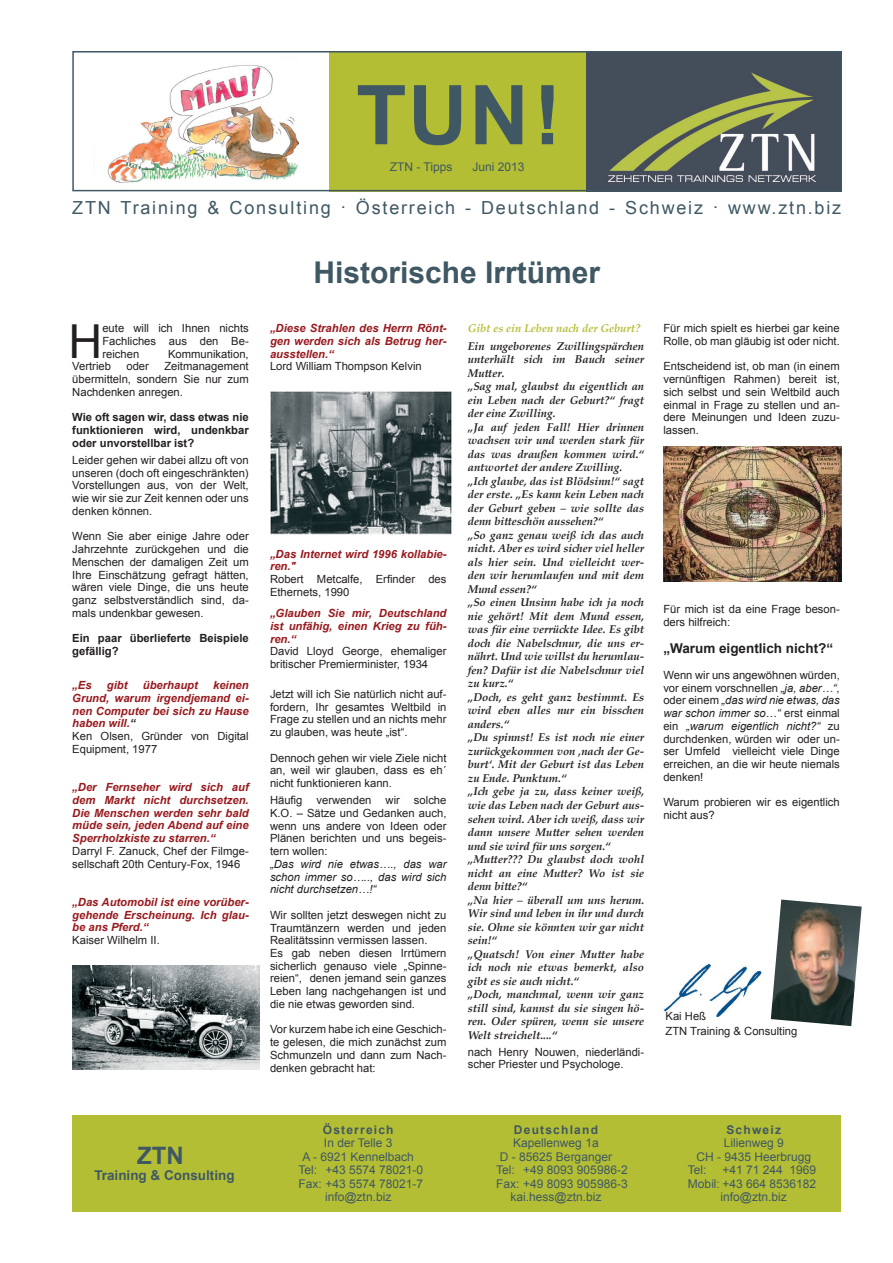
<style>
.page{position:relative;width:893px;height:1263px;background:#fff}
.page>*{position:absolute;margin:0;border:0;box-sizing:border-box;transform-origin:0 0}
.t1{font:700 82.5px "Arial";color:#3f5864}
.t2{font:46.8px "Arial";color:#231f20}
.t3{font:700 30px "Arial";color:#3f5864}
.t4{font:700 24px "Arial";color:#3f5864}
.t5{font:18px "Arial";letter-spacing:.1em;color:#3f5864}
.t6{font:700 13.5px "Arial";color:#231f20}
.t7{font:700 13.5px "Arial";color:#3f5864}
.t8{font:12px/13.5px "Arial";color:#3f5864;text-align:center}
.t9{font:700 12px "Arial";letter-spacing:.1em;color:#3f5864}
.t10{font:11.25px/12.8px "Arial";color:#231f20;text-align:justify}
.t11{font:italic 700 11.25px/13.5px "Palatino Linotype";color:#231f20}
.t12{font:italic 700 11.25px/12.8px "Arial";color:#981a1e;text-align:justify}
.t13{font:700 11.25px/12.8px "Arial";color:#231f20;text-align:justify}
.t14{font:italic 11.25px/12.8px "Arial";color:#231f20;text-align:justify}
.t15{font:italic 700 11.25px "Palatino Linotype";color:#b4be34}
.s1{color:#231f20}
.s2{font-weight:400;font-style:normal;color:#231f20}
.s3{font-style:italic}
</style>
<div class="page">
<div style="left:329px;top:51px;width:256px;height:140px;background:#b4be34"></div>
<img style="left:586px;top:54px;width:253px;height:134px">
<div style="left:72px;top:51px;width:770px;height:140px;border:2px solid #3f5864"></div>
<div style="left:72px;top:1115px;width:769px;height:97px;background:#b4be34"></div>
<img style="left:107px;top:65px;width:191px;height:118px">
<img style="left:663px;top:963px;width:99px;height:54px">
<img style="left:771px;top:899px;width:91px;height:127px">
<img style="left:72px;top:965px;width:187px;height:105px">
<img style="left:270px;top:392px;width:182px;height:142px">
<img style="left:663px;top:447px;width:179px;height:135px">
<h1 class="t1" style="left:356px;top:61px;width:207px">TUN!</h1>
<p class="t8" style="left:390px;top:160px;width:64px">ZTN - Tipps</p>
<p class="t8" style="left:472px;top:160px;width:54px">Juni 2013</p>
<h3 class="t5" style="left:72px;top:196px;width:770px">ZTN Training &amp; Consulting . Österreich - Deutschland - Schweiz . www.ztn.biz</h3>
<h2 class="t2" style="left:69px;top:311px;width:35px">H</h2>
<p class="t10" style="left:102px;top:322px;width:148px">eute will ich Ihnen nichts Fachliches aus den Be&shy;reichen</p>
<p class="t10" style="left:168px;top:347px;width:82px">Kommunikation,</p>
<p class="t10" style="left:72px;top:360px;width:178px;text-indent:92px">Zeitmanagement übermitteln, sondern Sie nur zum Nachdenken anregen.</p>
<p class="t13" style="left:72px;top:411px;width:178px">Wie oft sagen wir, dass etwas nie funktionieren wird, undenkbar oder unvorstellbar ist?</p>
<p class="t10" style="left:72px;top:454px;width:178px">Leider gehen wir dabei allzu oft von unseren (doch oft eingeschränkten)<br>Vorstellungen aus, von der Welt, wie wir sie zur Zeit kennen oder uns denken können.</p>
<p class="t10" style="left:72px;top:530px;width:178px">Wenn Sie aber einige Jahre oder Jahrzehnte zurückgehen und die Menschen der damaligen Zeit um Ihre Einschätzung gefragt hätten, wären viele Dinge, die uns heute ganz selbstverständlich sind, da&shy;mals undenkbar gewesen.</p>
<p class="t13" style="left:72px;top:632px;width:178px">Ein paar überlieferte Beispiele gefällig?</p>
<p class="t12" style="left:72px;top:679px;width:21px">„Es</p>
<p class="t12" style="left:107px;top:679px;width:22px">gibt</p>
<p class="t12" style="left:143px;top:679px;width:57px">überhaupt</p>
<p class="t10" style="left:72px;top:360px;width:40px">Vertrieb</p>
<p class="t10" style="left:126px;top:360px;width:24px">oder</p>
<p class="t12" style="left:72px;top:679px;width:178px;text-align:left;text-indent:141px">keinen<br>Grund, warum irgendjemand ei&shy;nen Computer bei sich zu Hause haben will.<span class="s1">“<br></span><span class="s2">Ken Olsen, Gründer von Digital<br>Equipment, 1977</span></p>
<p class="t12" style="left:72px;top:781px;width:178px">„Der Fernseher wird sich auf dem Markt nicht durchsetzen.<br>Die Menschen werden sehr bald müde sein, jeden Abend auf eine Sperrholzkiste zu starren.“</p>
<p class="t10" style="left:72px;top:845px;width:178px">Darryl F. Zanuck, Chef der Filmge&shy;sellschaft 20th Century-Fox, 1946</p>
<p class="t12" style="left:72px;top:896px;width:178px">„Das Automobil ist eine vorüber&shy;gehende Erscheinung. Ich glau&shy;be ans Pferd.“</p>
<p class="t10" style="left:72px;top:934px;width:89px">Kaiser Wilhelm II.</p>
<h3 class="t3" style="left:313px;top:253px;width:288px">Historische Irrtümer</h3>
<p class="t12" style="left:270px;top:322px;width:178px">„Diese Strahlen des Herrn Rönt&shy;gen werden sich als Betrug her&shy;ausstellen.“</p>
<p class="t10" style="left:270px;top:360px;width:153px">Lord William Thompson Kelvin</p>
<p class="t12" style="left:270px;top:548px;width:178px">„Das Internet wird 1996 kollabie&shy;ren."</p>
<p class="t10" style="left:270px;top:573px;width:178px">Robert Metcalfe, Erfinder des<br>Ethernets, 1990</p>
<p class="t12" style="left:270px;top:607px;width:178px">„Glauben Sie mir, Deutschland ist unfähig, einen Krieg zu füh&shy;ren.“</p>
<p class="t10" style="left:270px;top:645px;width:178px">David Lloyd George, ehemaliger britischer Premierminister, 1934</p>
<p class="t10" style="left:270px;top:687px;width:178px">Jetzt will ich Sie natürlich nicht auf&shy;fordern, Ihr gesamtes Weltbild in Frage zu stellen und an nichts mehr zu glauben, was heute „ist“.</p>
<p class="t10" style="left:270px;top:751px;width:178px">Dennoch gehen wir viele Ziele nicht an, weil wir glauben, dass es eh´ nicht funktionieren kann.</p>
<p class="t10" style="left:270px;top:794px;width:178px">Häufig verwenden wir solche K.O. – Sätze und Gedanken auch, wenn uns andere von Ideen oder Plänen berichten und uns begeis&shy;tern wollen:</p>
<p class="t14" style="left:270px;top:857px;width:178px">„Das wird nie etwas…., das war schon immer so….., das wird sich nicht durchsetzen…!“</p>
<p class="t10" style="left:270px;top:908px;width:178px;text-align:left">Wir sollten jetzt deswegen nicht zu<br>Traumtänzern werden und jeden<br>Realitätssinn vermissen lassen.<br>Es gab neben diesen Irrtümern sicherlich genauso viele „Spinne&shy;reien“, denen jemand sein ganzes<br>Leben lang nachgehangen ist und die nie etwas geworden sind.</p>
<p class="t10" style="left:270px;top:1023px;width:178px">Vor kurzem habe ich eine Geschich&shy;te gelesen, die mich zunächst zum Schmunzeln und dann zum Nach&shy;denken gebracht hat:</p>
<p class="t15" style="left:468px;top:320px;width:174px">Gibt es ein Leben nach der Geburt?</p>
<p class="t11" style="left:468px;top:339px;width:178px">Ein ungeborenes Zwillingspärchen unterhält sich im Bauch seiner<br>Mutter.<br>„Sag mal, glaubst du eigentlich an ein Leben nach der Geburt?“ fragt der eine Zwilling.<br>„Ja auf jeden Fall! Hier drinnen wachsen wir und werden stark für das was draußen kommen wird.“ antwortet der andere Zwilling. „Ich glaube, das ist Blödsinn!“ sagt der erste. „Es kann kein Leben nach der Geburt geben – wie sollte das denn bitteschön aussehen?“<br>„So ganz genau weiß ich das auch nicht. Aber es wird sicher viel heller als hier sein. Und vielleicht wer&shy;den wir herumlaufen und mit dem<br>Mund essen?“<br>„So einen Unsinn habe ich ja noch nie gehört! Mit dem Mund essen, was für eine verrückte Idee. Es gibt doch die Nabelschnur, die uns er&shy;nährt. Und wie willst du herumlau&shy;fen? Dafür ist die Nabelschnur viel zu kurz.“<br>„Doch, es geht ganz bestimmt. Es wird eben alles nur ein bisschen anders.“<br>„Du spinnst! Es ist noch nie einer zurückgekommen von ‚nach der Ge&shy;burt‘. Mit der Geburt ist das Leben zu Ende. Punktum.“<br>„Ich gebe ja zu, dass keiner weiß, wie das Leben nach der Geburt aus&shy;sehen wird. Aber ich weiß, dass wir dann unsere Mutter sehen werden und sie wird für uns sorgen.“ „Mutter??? Du glaubst doch wohl nicht an eine Mutter? Wo ist sie denn bitte?“<br>„Na hier – überall um uns herum.<br>Wir sind und leben in ihr und durch sie. Ohne sie könnten wir gar nicht sein!“<br>„Quatsch! Von einer Mutter habe ich noch nie etwas bemerkt, also gibt es sie auch nicht.“<br>„Doch, manchmal, wenn wir ganz still sind, kannst du sie singen hö&shy;ren. Oder spüren, wenn sie unsere<br>Welt streichelt....“</p>
<p class="t10" style="left:468px;top:1045px;width:178px">nach Henry Nouwen, niederländi&shy;scher Priester und Psychologe.</p>
<p class="t10" style="left:663px;top:322px;width:178px">Für mich spielt es hierbei gar keine<br>Rolle, ob man gläubig ist oder nicht.</p>
<p class="t10" style="left:663px;top:360px;width:178px">Entscheidend ist, ob man (in einem vernünftigen Rahmen) bereit ist, sich selbst und sein Weltbild auch einmal in Frage zu stellen und an&shy;dere Meinungen und Ideen zuzu&shy;lassen.</p>
<p class="t10" style="left:663px;top:602px;width:178px">Für mich ist da eine Frage beson&shy;ders hilfreich:</p>
<p class="t6" style="left:663px;top:640px;width:171px">„Warum eigentlich nicht?“</p>
<p class="t10" style="left:663px;top:668px;width:178px">Wenn wir uns angewöhnen würden, vor einem vorschnellen <span class="s3">„ja, aber…“, </span>oder einem <span class="s3">„das wird nie etwas, das war schon immer so…“</span> erst einmal ein <span class="s3">„warum eigentlich nicht?“</span> zu durchdenken, würden wir oder un&shy;ser Umfeld vielleicht viele Dinge erreichen, an die wir heute niemals denken!</p>
<p class="t10" style="left:663px;top:796px;width:178px">Warum probieren wir es eigentlich nicht aus?</p>
<p class="t10" style="left:665px;top:1009px;width:133px;line-height:14.2px">Kai Heß<br>ZTN Training &amp; Consulting</p>
<h3 class="t4" style="left:137px;top:1139px;width:48px">ZTN</h3>
<p class="t7" style="left:94px;top:1166px;width:142px">Training &amp; Consulting</p>
<p class="t9" style="left:323px;top:1121px;width:72px">Österreich</p>
<p class="t8" style="left:298px;top:1136px;width:126px">In der Telle 3<br>A - 6921 Kennelbach<br>Tel: +43 5574 78021-0<br>Fax: +43 5574 78021-7 info@ztn.biz</p>
<p class="t9" style="left:514px;top:1121px;width:86px">Deutschland</p>
<p class="t8" style="left:513px;top:1136px;width:87px">Kapellenweg 1a</p>
<p class="t8" style="left:500px;top:1150px;width:114px">D - 85625 Berganger</p>
<p class="t8" style="left:496px;top:1163px;width:133px">Tel: +49 8093 905986-2</p>
<p class="t8" style="left:496px;top:1177px;width:133px">Fax: +49 8093 905986-3</p>
<p class="t8" style="left:510px;top:1190px;width:92px">kai.hess@ztn.biz</p>
<p class="t9" style="left:726px;top:1121px;width:56px">Schweiz</p>
<p class="t8" style="left:724px;top:1136px;width:62px">Lilienweg 9</p>
<p class="t8" style="left:696px;top:1150px;width:116px">CH - 9435 Heerbrugg</p>
<p class="t8" style="left:688px;top:1163px;width:20px">Tel:</p>
<p class="t8" style="left:722px;top:1163px;width:95px">+41 71 244 1969</p>
<p class="t8" style="left:688px;top:1177px;width:130px">Mobil: +43 664 8536182</p>
<p class="t8" style="left:721px;top:1190px;width:68px">info@ztn.biz</p>
</div>
